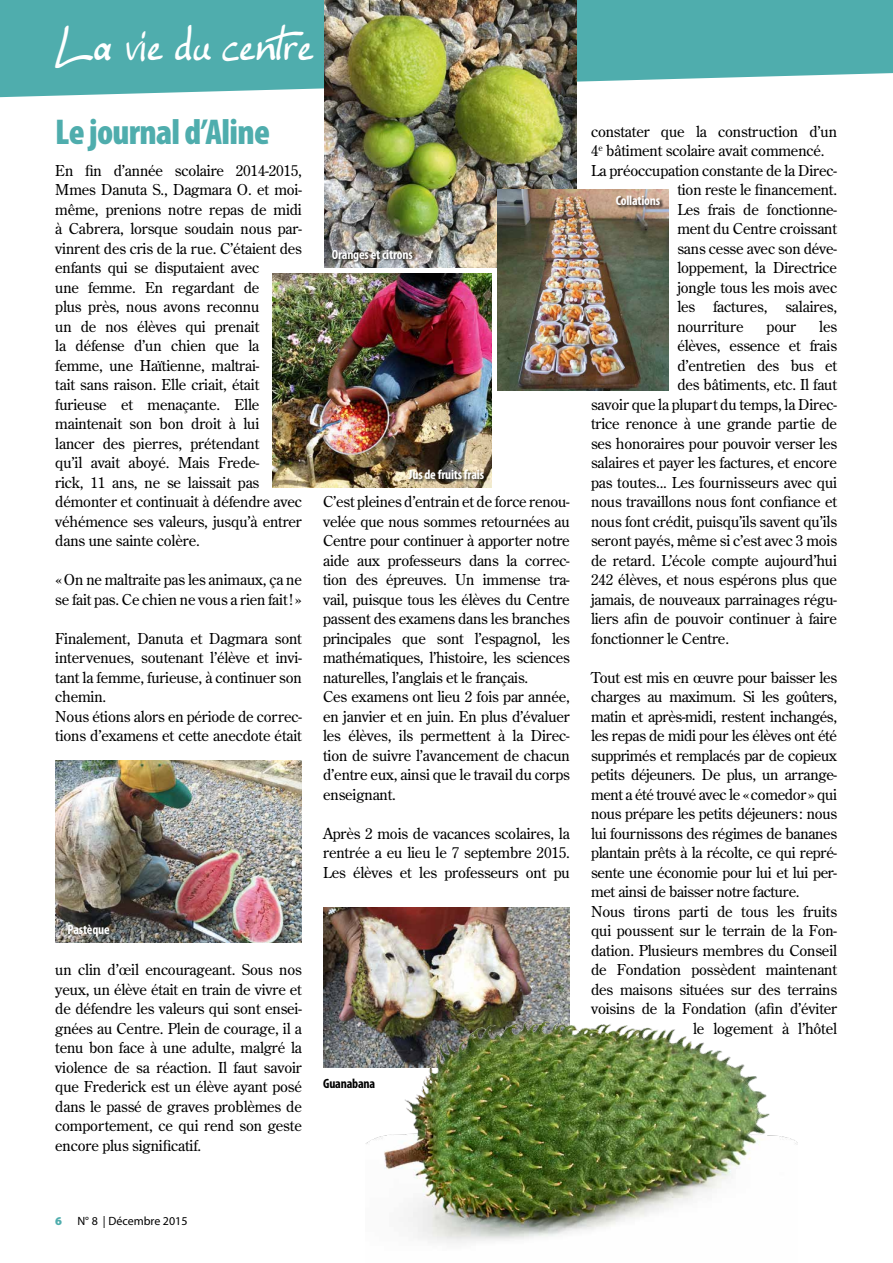
<style>
.page{position:relative;width:893px;height:1263px;background:#fff}
.page>*{position:absolute;margin:0;border:0;box-sizing:border-box;transform-origin:0 0}
.t1{font:39.6px "Ellianarelle's Path";color:#fff}
.t2{font:900 condensed 36px "Myriad Pro";letter-spacing:-.02em;color:#4fadad}
.t3{font:15px/19.5px "Century Old Style Std";letter-spacing:-.01em;color:#000}
.t4{font:700 condensed 13.5px "Myriad Pro";letter-spacing:-.015em;color:#fff}
.t5{font:700 condensed 13.5px "Myriad Pro";letter-spacing:-.015em;color:#000}
.t6{font:12px "Myriad Pro";color:#000}
.t7{font:900 12px "Myriad Pro";color:#4fadad}
</style>
<div class="page">
<svg style="left:0;top:0;width:893px;height:97px;background:#64b6b6"></svg>
<img style="left:323px;top:907px;width:246px;height:160px">
<img style="left:325px;top:0;width:251px;height:268px">
<img style="left:272px;top:273px;width:220px;height:215px">
<img style="left:55px;top:760px;width:247px;height:183px">
<img style="left:497px;top:190px;width:172px;height:200px">
<img style="left:366px;top:977px;width:431px;height:266px">
<div style="left:332px;top:249px;width:84px;height:16px;background:#000;opacity:.75"></div>
<div style="left:408px;top:470px;width:79px;height:13px;background:#000;opacity:.75"></div>
<div style="left:616px;top:195px;width:47px;height:14px;background:#000;opacity:.75"></div>
<h1 class="t1" style="left:55px;top:23px;width:260px">La vie du centre</h1>
<h2 class="t2" style="left:55px;top:109px;width:216px">Le journal d’Aline</h2>
<p class="t3" style="left:55px;top:160px;width:248px">En fin d’année scolaire 2014-2015,<br>Mmes Danuta S., Dagmara O. et moi&shy;même, prenions notre repas de midi à Cabrera, lorsque soudain nous par&shy;vinrent des cris de la rue. C’étaient des enfants qui se disputaient avec<br>une femme. En regardant de<br>plus près, nous avons reconnu<br>un de nos élèves qui prenait<br>la défense d’un chien que la femme, une Haïtienne, maltrai-<br>tait sans raison. Elle criait, était furieuse et menaçante. Elle maintenait son bon droit à lui lancer des pierres, prétendant<br>qu’il avait aboyé. Mais Frede-<br>rick, 11 ans, ne se laissait pas démonter et continuait à défendre avec véhémence ses valeurs, jusqu’à entrer dans une sainte colère.</p>
<p class="t3" style="left:55px;top:570px;width:248px">«On ne maltraite pas les animaux, ça ne se fait pas. Ce chien ne vous a rien fait!»</p>
<p class="t3" style="left:55px;top:628px;width:248px">Finalement, Danuta et Dagmara sont intervenues, soutenant l’élève et invi&shy;tant la femme, furieuse, à continuer son chemin.<br>Nous étions alors en période de correc&shy;tions d’examens et cette anecdote était</p>
<p class="t4" style="left:68px;top:921px;width:44px">Pastèque</p>
<p class="t3" style="left:55px;top:960px;width:248px;text-align:justify">un clin d’œil encourageant. Sous nos yeux, un élève était en train de vivre et de défendre les valeurs qui sont ensei&shy;gnées au Centre. Plein de courage, il a tenu bon face à une adulte, malgré la violence de sa réaction. Il faut savoir que Frederick est un élève ayant posé dans le passé de graves problèmes de comportement, ce qui rend son geste encore plus significatif.</p>
<p class="t4" style="left:332px;top:246px;width:83px">Oranges et citrons</p>
<p class="t4" style="left:409px;top:466px;width:77px">Jus de fruits frais</p>
<p class="t3" style="left:323px;top:492px;width:248px">C’est pleines d’entrain et de force renou&shy;velée que nous sommes retournées au Centre pour continuer à apporter notre aide aux professeurs dans la correc&shy;tion des épreuves. Un immense tra&shy;vail, puisque tous les élèves du Centre passent des examens dans les branches principales que sont l’espagnol, les mathématiques, l’histoire, les sciences naturelles, l’anglais et le français.<br>Ces examens ont lieu 2 fois par année, en janvier et en juin. En plus d’évaluer les élèves, ils permettent à la Direc&shy;tion de suivre l’avancement de chacun d’entre eux, ainsi que le travail du corps enseignant.</p>
<p class="t3" style="left:323px;top:823px;width:248px;text-align:justify">Après 2 mois de vacances scolaires, la rentrée a eu lieu le 7 septembre 2015.<br>Les élèves et les professeurs ont pu</p>
<p class="t5" style="left:323px;top:1075px;width:54px">Guanabana</p>
<p class="t3" style="left:591px;top:121px;width:247px">constater que la construction d’un</p>
<p class="t3" style="left:591px;top:141px;width:235px">4<sup>e</sup> bâtiment scolaire avait commencé.</p>
<p class="t3" style="left:591px;top:160px;width:247px">La préoccupation constante de la Direc-</p>
<p class="t3" style="left:677px;top:180px;width:161px">tion reste le financement.</p>
<p class="t3" style="left:677px;top:199px;width:161px">Les frais de fonctionne-</p>
<p class="t3" style="left:677px;top:219px;width:161px">ment du Centre croissant</p>
<p class="t3" style="left:677px;top:238px;width:161px">sans cesse avec son déve-</p>
<p class="t3" style="left:677px;top:258px;width:161px">loppement, la Directrice</p>
<p class="t3" style="left:677px;top:277px;width:161px">jongle tous les mois avec</p>
<p class="t3" style="left:677px;top:297px;width:161px">les factures, salaires,</p>
<p class="t3" style="left:677px;top:316px;width:68px">nourriture</p>
<p class="t3" style="left:767px;top:316px;width:31px">pour</p>
<p class="t3" style="left:819px;top:316px;width:19px">les</p>
<p class="t3" style="left:677px;top:336px;width:161px">élèves, essence et frais</p>
<p class="t3" style="left:677px;top:355px;width:161px">d’entretien des bus et</p>
<p class="t3" style="left:677px;top:375px;width:161px">des bâtiments, etc. Il faut</p>
<p class="t3" style="left:591px;top:394px;width:247px">savoir que la plupart du temps, la Direc-</p>
<p class="t3" style="left:591px;top:414px;width:247px">trice renonce à une grande partie de</p>
<p class="t3" style="left:591px;top:433px;width:247px">ses honoraires pour pouvoir verser les</p>
<p class="t3" style="left:591px;top:453px;width:247px">salaires et payer les factures, et encore</p>
<p class="t3" style="left:591px;top:472px;width:248px">pas toutes... Les fournisseurs avec qui</p>
<p class="t3" style="left:591px;top:492px;width:248px">nous travaillons nous font confiance et</p>
<p class="t3" style="left:591px;top:511px;width:247px">nous font crédit, puisqu’ils savent qu’ils</p>
<p class="t3" style="left:591px;top:531px;width:248px">seront payés, même si c’est avec 3 mois</p>
<p class="t3" style="left:591px;top:550px;width:247px">de retard. L’école compte aujourd’hui</p>
<p class="t3" style="left:591px;top:570px;width:248px">242 élèves, et nous espérons plus que</p>
<p class="t3" style="left:591px;top:589px;width:248px">jamais, de nouveaux parrainages régu-</p>
<p class="t3" style="left:591px;top:609px;width:247px">liers afin de pouvoir continuer à faire</p>
<p class="t3" style="left:591px;top:628px;width:139px">fonctionner le Centre.</p>
<p class="t3" style="left:591px;top:667px;width:248px">Tout est mis en œuvre pour baisser les</p>
<p class="t3" style="left:591px;top:687px;width:247px">charges au maximum. Si les goûters,</p>
<p class="t3" style="left:591px;top:706px;width:248px">matin et après-midi, restent inchangés,</p>
<p class="t3" style="left:591px;top:726px;width:248px">les repas de midi pour les élèves ont été</p>
<p class="t3" style="left:591px;top:745px;width:247px">supprimés et remplacés par de copieux</p>
<p class="t3" style="left:591px;top:765px;width:247px">petits déjeuners. De plus, un arrange-</p>
<p class="t3" style="left:591px;top:784px;width:247px">ment a été trouvé avec le «comedor» qui</p>
<p class="t3" style="left:591px;top:804px;width:247px">nous prépare les petits déjeuners: nous</p>
<p class="t3" style="left:591px;top:823px;width:247px">lui fournissons des régimes de bananes</p>
<p class="t3" style="left:591px;top:843px;width:248px">plantain prêts à la récolte, ce qui repré-</p>
<p class="t3" style="left:591px;top:862px;width:247px">sente une économie pour lui et lui per-</p>
<p class="t3" style="left:591px;top:882px;width:210px">met ainsi de baisser notre facture.</p>
<p class="t3" style="left:591px;top:901px;width:248px">Nous tirons parti de tous les fruits</p>
<p class="t3" style="left:591px;top:921px;width:248px">qui poussent sur le terrain de la Fon-</p>
<p class="t3" style="left:591px;top:940px;width:247px">dation. Plusieurs membres du Conseil</p>
<p class="t3" style="left:591px;top:960px;width:247px">de Fondation possèdent maintenant</p>
<p class="t3" style="left:591px;top:979px;width:247px">des maisons situées sur des terrains</p>
<p class="t3" style="left:591px;top:999px;width:248px">voisins de la Fondation (afin d’éviter</p>
<p class="t3" style="left:693px;top:1018px;width:145px">le logement à l’hôtel</p>
<p class="t4" style="left:616px;top:192px;width:46px">Collations</p>
<p class="t7" style="left:55px;top:1213px;width:8px">6</p>
<p class="t6" style="left:77px;top:1214px;width:112px">N° 8 | Décembre 2015</p>
</div>
